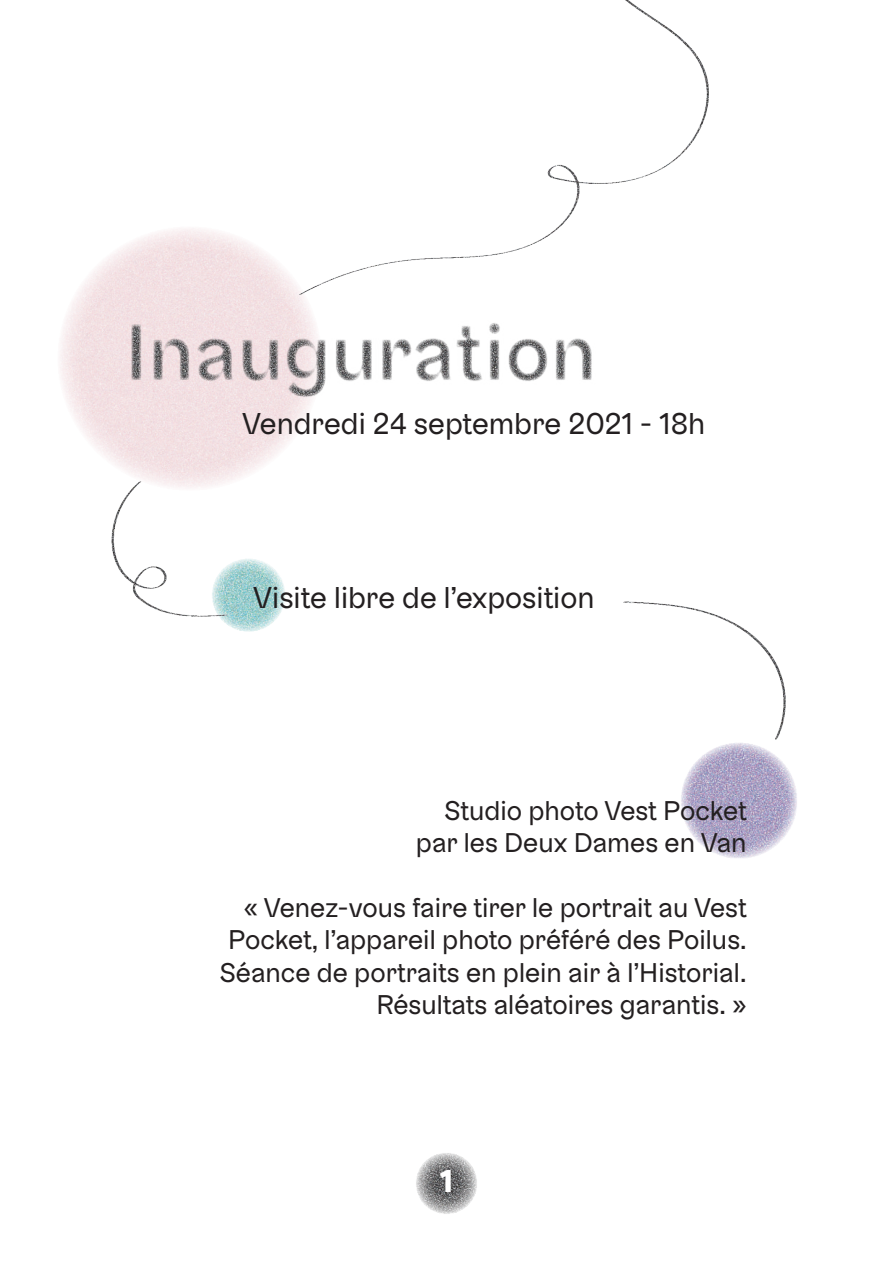
<style>
.page{position:relative;width:893px;height:1263px;background:#fff}
.page>*{position:absolute;margin:0;border:0;box-sizing:border-box;transform-origin:0 0}
.t1{font:700 31.5px "G Gcerveau";color:#fff}
.t2{font:30px "G Gcerveau";color:#231f20}
.t3{font:27px/32.4px "G Gcerveau";color:#231f20;text-align:right}
</style>
<div class="page">
<img style="left:60px;top:228px;width:186px;height:193px">
<img style="left:416px;top:1153px;width:61px;height:61px">
<img style="left:681px;top:793px;width:116px;height:65px">
<img style="left:77px;top:269px;width:515px;height:179px">
<img style="left:246px;top:0;width:463px;height:348px">
<img style="left:77px;top:428px;width:204px;height:204px">
<img style="left:623px;top:601px;width:173px;height:192px">
<p class="t2" style="left:242px;top:404px;width:464px">Vendredi 24 septembre 2021 - 18h</p>
<p class="t2" style="left:253px;top:579px;width:343px">Visite libre de l’exposition</p>
<p class="t3" style="left:416px;top:794px;width:332px">Studio photo Vest Pocket par les Deux Dames en Van</p>
<p class="t3" style="left:220px;top:891px;width:528px">« Venez-vous faire tirer le portrait au Vest Pocket, l’appareil photo préféré des Poilus.<br>Séance de portraits en plein air à l’Historial.<br>Résultats aléatoires garantis. »</p>
<p class="t1" style="left:440px;top:1161px;width:15px">1</p>
</div>
